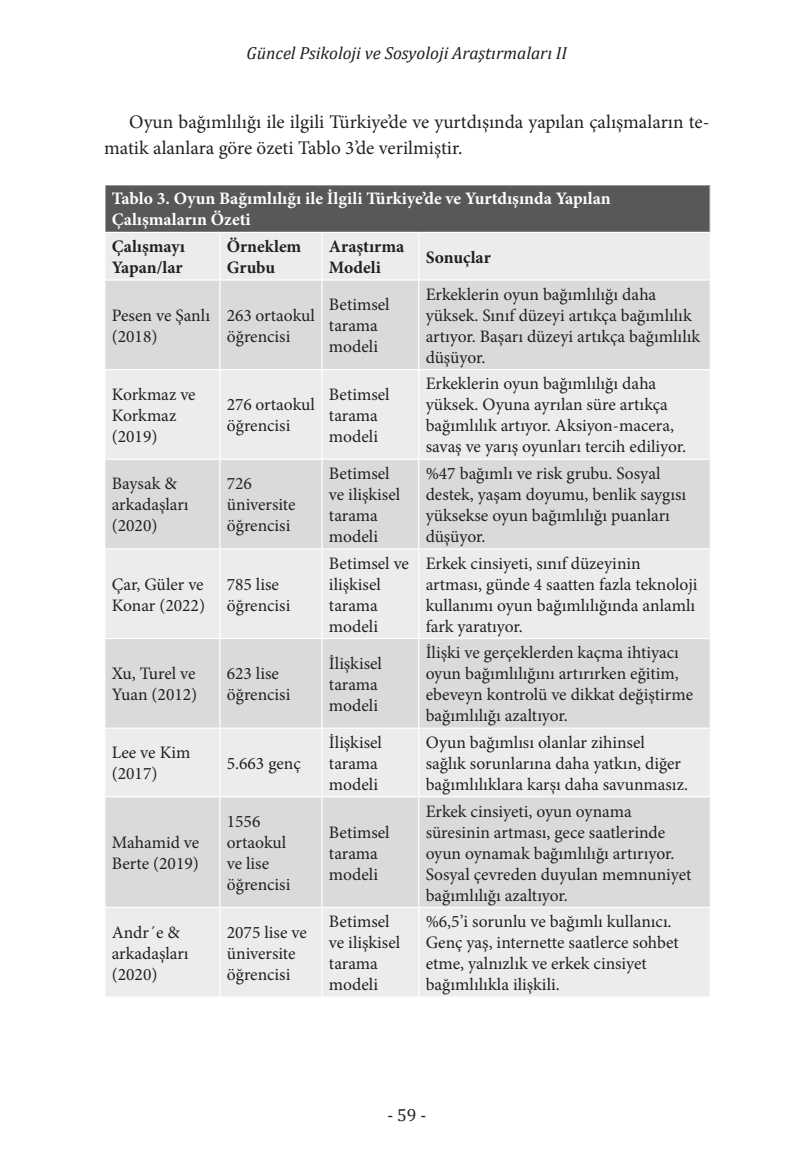
<style>
.page{position:relative;width:794px;height:1166px;background:#fff}
.page>*{position:absolute;margin:0;border:0;box-sizing:border-box;transform-origin:0 0}
.t1{font:19.25px/26.2px "Minion Pro";color:#231f20}
.t2{font:17.5px/21px "Minion Pro";color:#231f20}
.t3{font:700 17.5px/21px "Minion Pro";color:#fff}
.t4{font:700 17.5px/21px "Minion Pro";color:#231f20}
.t5{font:italic 17.5px "Cambria";color:#231f20}
.t6{font:17.5px "Cambria";color:#231f20}
</style>
<div class="page">
<div style="left:105px;top:185px;width:605px;height:47px;background:#57585a"></div>
<div style="left:105px;top:233px;width:604px;height:763px;background:#ececee"></div>
<svg style="left:105px;top:281px;width:604px;height:626px;background:#e0e1e3"></svg>
<hr style="left:219px;top:233px;width:1px;height:46px;background:#fff">
<hr style="left:321px;top:233px;width:2px;height:46px;background:#fff">
<hr style="left:418px;top:233px;width:1px;height:46px;background:#fff">
<hr style="left:104px;top:279px;width:116px;height:2px;background:#fff">
<hr style="left:220px;top:279px;width:102px;height:2px;background:#fff">
<hr style="left:219px;top:281px;width:1px;height:88px;background:#fff">
<hr style="left:322px;top:279px;width:97px;height:2px;background:#fff">
<hr style="left:321px;top:281px;width:2px;height:88px;background:#fff">
<hr style="left:419px;top:279px;width:292px;height:2px;background:#fff">
<hr style="left:418px;top:281px;width:1px;height:88px;background:#fff">
<hr style="left:104px;top:369px;width:116px;height:1px;background:#fff">
<hr style="left:220px;top:369px;width:102px;height:1px;background:#fff">
<hr style="left:219px;top:370px;width:1px;height:89px;background:#fff">
<hr style="left:322px;top:369px;width:97px;height:1px;background:#fff">
<hr style="left:321px;top:370px;width:2px;height:89px;background:#fff">
<hr style="left:419px;top:369px;width:292px;height:1px;background:#fff">
<hr style="left:418px;top:370px;width:1px;height:89px;background:#fff">
<hr style="left:104px;top:459px;width:116px;height:1px;background:#fff">
<hr style="left:220px;top:459px;width:102px;height:1px;background:#fff">
<hr style="left:219px;top:460px;width:1px;height:88px;background:#fff">
<hr style="left:322px;top:459px;width:97px;height:1px;background:#fff">
<hr style="left:321px;top:460px;width:2px;height:88px;background:#fff">
<hr style="left:419px;top:459px;width:292px;height:1px;background:#fff">
<hr style="left:418px;top:460px;width:1px;height:88px;background:#fff">
<hr style="left:104px;top:548px;width:116px;height:1px;background:#fff">
<hr style="left:220px;top:548px;width:102px;height:1px;background:#fff">
<hr style="left:219px;top:549px;width:1px;height:89px;background:#fff">
<hr style="left:322px;top:548px;width:97px;height:1px;background:#fff">
<hr style="left:321px;top:549px;width:2px;height:89px;background:#fff">
<hr style="left:419px;top:548px;width:292px;height:1px;background:#fff">
<hr style="left:418px;top:549px;width:1px;height:89px;background:#fff">
<hr style="left:104px;top:638px;width:116px;height:1px;background:#fff">
<hr style="left:220px;top:638px;width:102px;height:1px;background:#fff">
<hr style="left:219px;top:639px;width:1px;height:88px;background:#fff">
<hr style="left:322px;top:638px;width:97px;height:1px;background:#fff">
<hr style="left:321px;top:639px;width:2px;height:88px;background:#fff">
<hr style="left:419px;top:638px;width:292px;height:1px;background:#fff">
<hr style="left:418px;top:639px;width:1px;height:88px;background:#fff">
<hr style="left:104px;top:727px;width:116px;height:2px;background:#fff">
<hr style="left:220px;top:727px;width:102px;height:2px;background:#fff">
<hr style="left:219px;top:729px;width:1px;height:67px;background:#fff">
<hr style="left:322px;top:727px;width:97px;height:2px;background:#fff">
<hr style="left:321px;top:729px;width:2px;height:67px;background:#fff">
<hr style="left:419px;top:727px;width:292px;height:2px;background:#fff">
<hr style="left:418px;top:729px;width:1px;height:67px;background:#fff">
<hr style="left:104px;top:796px;width:116px;height:1px;background:#fff">
<hr style="left:220px;top:796px;width:102px;height:1px;background:#fff">
<hr style="left:219px;top:797px;width:1px;height:110px;background:#fff">
<hr style="left:322px;top:796px;width:97px;height:1px;background:#fff">
<hr style="left:321px;top:797px;width:2px;height:110px;background:#fff">
<hr style="left:419px;top:796px;width:292px;height:1px;background:#fff">
<hr style="left:418px;top:797px;width:1px;height:110px;background:#fff">
<hr style="left:104px;top:907px;width:116px;height:1px;background:#fff">
<hr style="left:220px;top:907px;width:102px;height:1px;background:#fff">
<hr style="left:219px;top:908px;width:1px;height:88px;background:#fff">
<hr style="left:322px;top:907px;width:97px;height:1px;background:#fff">
<hr style="left:321px;top:908px;width:2px;height:88px;background:#fff">
<hr style="left:419px;top:907px;width:292px;height:1px;background:#fff">
<hr style="left:418px;top:908px;width:1px;height:88px;background:#fff">
<hr style="left:709px;top:185px;width:2px;height:47px;background:#fff">
<p class="t5" style="left:247px;top:41px;width:322px">Güncel Psikoloji ve Sosyoloji Araştırmaları II</p>
<p class="t1" style="left:104px;top:109px;width:607px;text-indent:25px">Oyun bağımlılığı ile ilgili Türkiye’de ve yurtdışında yapılan çalışmaların te&shy;matik alanlara göre özeti Tablo 3’de verilmiştir.</p>
<p class="t3" style="left:112px;top:188px;width:500px">Tablo 3. Oyun Bağımlılığı ile İlgili Türkiye’de ve Yurtdışında Yapılan<br>Çalışmaların Özeti</p>
<p class="t4" style="left:112px;top:236px;width:75px">Çalışmayı<br>Yapan/lar</p>
<p class="t4" style="left:227px;top:236px;width:76px">Örneklem<br>Grubu</p>
<p class="t4" style="left:329px;top:236px;width:77px">Araştırma<br>Modeli</p>
<p class="t4" style="left:426px;top:246px;width:67px">Sonuçlar</p>
<p class="t2" style="left:112px;top:305px;width:100px">Pesen ve Şanlı (2018)</p>
<p class="t2" style="left:227px;top:305px;width:90px">263 ortaokul öğrencisi</p>
<p class="t2" style="left:329px;top:294px;width:62px">Betimsel tarama modeli</p>
<p class="t2" style="left:426px;top:284px;width:276px">Erkeklerin oyun bağımlılığı daha yüksek. Sınıf düzeyi artıkça bağımlılık artıyor. Başarı düzeyi artıkça bağımlılık düşüyor.</p>
<p class="t2" style="left:112px;top:384px;width:85px">Korkmaz ve<br>Korkmaz (2019)</p>
<p class="t2" style="left:227px;top:394px;width:90px">276 ortaokul öğrencisi</p>
<p class="t2" style="left:329px;top:384px;width:62px">Betimsel tarama modeli</p>
<p class="t2" style="left:426px;top:373px;width:262px">Erkeklerin oyun bağımlılığı daha yüksek. Oyuna ayrılan süre artıkça bağımlılık artıyor. Aksiyon-macera, savaş ve yarış oyunları tercih ediliyor.</p>
<p class="t2" style="left:112px;top:473px;width:78px">Baysak &amp; arkadaşları (2020)</p>
<p class="t2" style="left:227px;top:473px;width:70px">726 üniversite öğrencisi</p>
<p class="t2" style="left:329px;top:463px;width:73px">Betimsel ve ilişkisel tarama modeli</p>
<p class="t2" style="left:426px;top:463px;width:262px">%47 bağımlı ve risk grubu. Sosyal destek, yaşam doyumu, benlik saygısı yüksekse oyun bağımlılığı puanları düşüyor.</p>
<p class="t2" style="left:112px;top:573px;width:95px">Çar, Güler ve<br>Konar (2022)</p>
<p class="t2" style="left:227px;top:573px;width:65px">785 lise öğrencisi</p>
<p class="t2" style="left:329px;top:552px;width:82px">Betimsel ve ilişkisel tarama modeli</p>
<p class="t2" style="left:426px;top:552px;width:273px">Erkek cinsiyeti, sınıf düzeyinin artması, günde 4 saatten fazla teknoloji kullanımı oyun bağımlılığında anlamlı fark yaratıyor.</p>
<p class="t2" style="left:112px;top:663px;width:87px">Xu, Turel ve<br>Yuan (2012)</p>
<p class="t2" style="left:227px;top:663px;width:65px">623 lise öğrencisi</p>
<p class="t2" style="left:112px;top:742px;width:80px">Lee ve Kim (2017)</p>
<p class="t2" style="left:227px;top:753px;width:75px">5.663 genç</p>
<p class="t2" style="left:329px;top:653px;width:55px">İlişkisel tarama modeli</p>
<p class="t2" style="left:426px;top:642px;width:269px">İlişki ve gerçeklerden kaçma ihtiyacı oyun bağımlılığını artırırken eğitim, ebeveyn kontrolü ve dikkat değiştirme bağımlılığı azaltıyor.</p>
<p class="t2" style="left:329px;top:732px;width:55px">İlişkisel tarama modeli</p>
<p class="t2" style="left:426px;top:732px;width:264px">Oyun bağımlısı olanlar zihinsel sağlık sorunlarına daha yatkın, diğer bağımlılıklara karşı daha savunmasız.</p>
<p class="t2" style="left:112px;top:832px;width:89px">Mahamid ve<br>Berte (2019)</p>
<p class="t2" style="left:227px;top:811px;width:65px">1556 ortaokul ve lise öğrencisi</p>
<p class="t2" style="left:329px;top:821px;width:62px">Betimsel tarama modeli</p>
<p class="t2" style="left:426px;top:800px;width:267px">Erkek cinsiyeti, oyun oynama süresinin artması, gece saatlerinde oyun oynamak bağımlılığı artırıyor.<br>Sosyal çevreden duyulan memnuniyet bağımlılığı azaltıyor.</p>
<p class="t2" style="left:112px;top:921px;width:78px">Andr´e &amp; arkadaşları (2020)</p>
<p class="t2" style="left:227px;top:921px;width:82px">2075 lise ve üniversite öğrencisi</p>
<p class="t2" style="left:329px;top:911px;width:73px">Betimsel ve ilişkisel tarama modeli</p>
<p class="t2" style="left:426px;top:911px;width:255px">%6,5’i sorunlu ve bağımlı kullanıcı.<br>Genç yaş, internette saatlerce sohbet etme, yalnızlık ve erkek cinsiyet bağımlılıkla ilişkili.</p>
<p class="t6" style="left:387px;top:1104px;width:40px">- 59 -</p>
</div>
